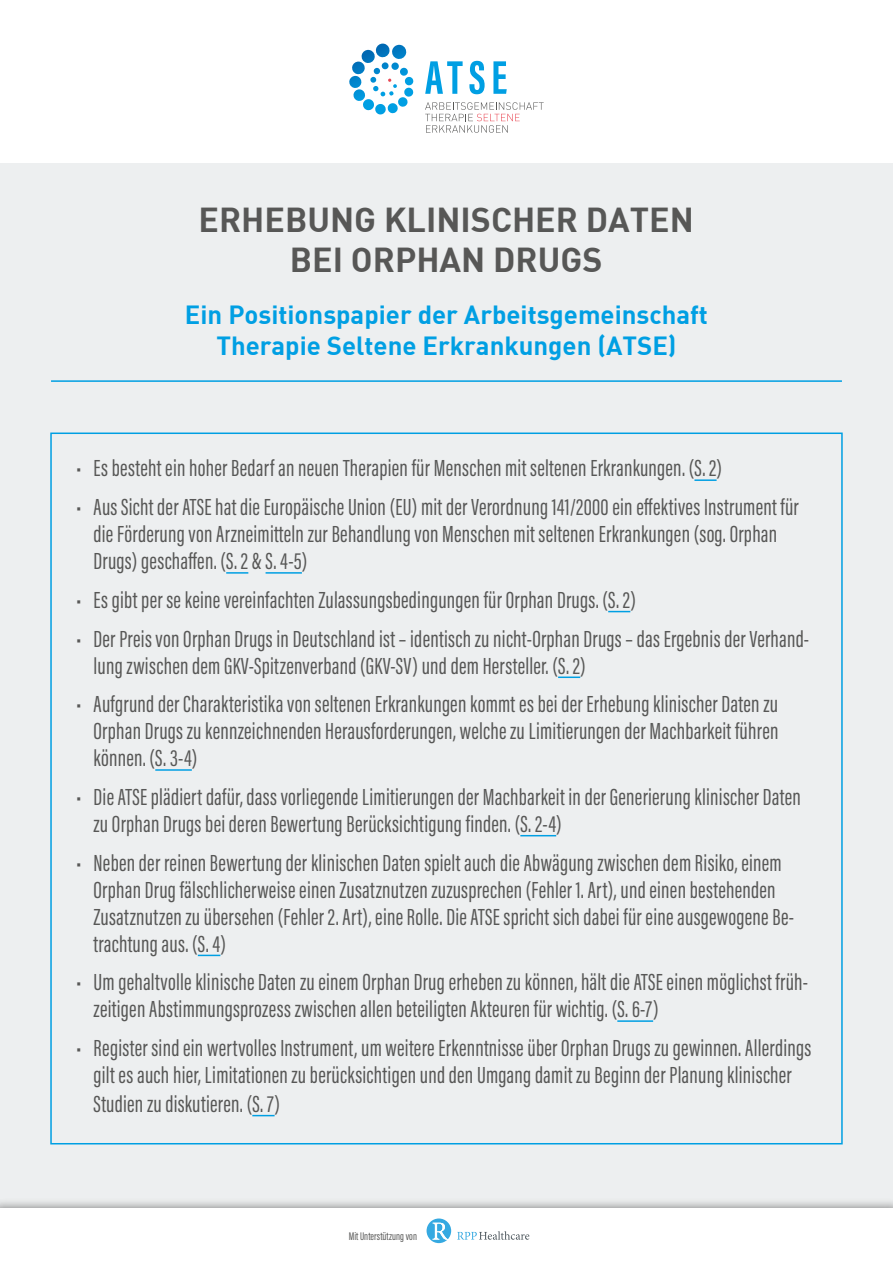
<style>
.page{position:relative;width:893px;height:1263px;background:#fff}
.page>*{position:absolute;margin:0;border:0;box-sizing:border-box;transform-origin:0 0}
.t1{font:33.9px/40.8px "DIN Bold";color:#575756;text-align:center}
.t2{font:25.8px/30.9px "DIN Bold";color:#009fe3;text-align:center}
.t3{font:24px/27px "Acumin Pro Extra Cond";letter-spacing:.01em;color:#575756}
.t4{font:11.4px "Acumin Pro Extra Cond";letter-spacing:.005em;color:#575756}
</style>
<div class="page">
<div style="left:0;top:164px;width:893px;height:1099px;background:#edeff0"></div>
<svg style="left:349px;top:44px;width:65px;height:71px"></svg>
<svg style="left:425px;top:61px;width:38px;height:33px"></svg>
<svg style="left:469px;top:61px;width:16px;height:33px"></svg>
<svg style="left:493px;top:61px;width:14px;height:33px"></svg>
<svg style="left:425px;top:102px;width:119px;height:31px"></svg>
<div style="left:0;top:1198px;width:893px;height:65px;background:#575756;opacity:.75"></div>
<div style="left:0;top:1208px;width:893px;height:55px;background:#fff"></div>
<svg style="left:427px;top:1218px;width:24px;height:25px"></svg>
<svg style="left:457px;top:1231px;width:72px;height:9px"></svg>
<hr style="left:51px;top:380px;width:791px;height:2px;background:#009fe3">
<hr style="left:694px;top:479px;width:23px;height:2px;background:#009fe3">
<hr style="left:226px;top:572px;width:22px;height:2px;background:#009fe3">
<hr style="left:266px;top:572px;width:36px;height:2px;background:#009fe3">
<svg style="left:608px;top:611px;width:22px;height:1px"></svg>
<hr style="left:558px;top:676px;width:22px;height:2px;background:#009fe3">
<hr style="left:155px;top:769px;width:37px;height:2px;background:#009fe3">
<hr style="left:520px;top:835px;width:36px;height:1px;background:#009fe3">
<svg style="left:198px;top:955px;width:22px;height:1px"></svg>
<hr style="left:617px;top:1020px;width:36px;height:2px;background:#009fe3">
<svg style="left:252px;top:1115px;width:23px;height:1px"></svg>
<h1 class="t1" style="left:198px;top:197px;width:497px">ERHEBUNG KLINISCHER DATEN<br>BEI ORPHAN DRUGS</h1>
<p class="t2" style="left:185px;top:298px;width:524px">Ein Positionspapier der Arbeitsgemeinschaft<br>Therapie Seltene Erkrankungen (ATSE)</p>
<p class="t3" style="left:77px;top:455px;width:647px">• Es besteht ein hoher Bedarf an neuen Therapien für Menschen mit seltenen Erkrankungen. (S. 2)</p>
<p class="t3" style="left:94px;top:493px;width:707px;text-indent:-17px">• Aus Sicht der ATSE hat die Europäische Union (EU) mit der Verordnung 141/2000 ein effektives Instrument für die Förderung von Arzneimitteln zur Behandlung von Menschen mit seltenen Erkrankungen (sog. Orphan<br>Drugs) geschaffen. (S. 2 &amp; S. 4-5)</p>
<p class="t3" style="left:77px;top:586px;width:561px">• Es gibt per se keine vereinfachten Zulassungsbedingungen für Orphan Drugs. (S. 2)</p>
<p class="t3" style="left:94px;top:625px;width:717px;text-indent:-17px">• Der Preis von Orphan Drugs in Deutschland ist – identisch zu nicht-Orphan Drugs – das Ergebnis der Verhand&shy;lung zwischen dem GKV-Spitzenverband (GKV-SV) und dem Hersteller. (S. 2)</p>
<p class="t3" style="left:94px;top:691px;width:686px;text-align:justify;text-indent:-17px">• Aufgrund der Charakteristika von seltenen Erkrankungen kommt es bei der Erhebung klinischer Daten zu Orphan Drugs zu kennzeichnenden Herausforderungen, welche zu Limitierungen der Machbarkeit führen können. (S. 3-4)</p>
<p class="t3" style="left:94px;top:783px;width:709px;text-indent:-17px">• Die ATSE plädiert dafür, dass vorliegende Limitierungen der Machbarkeit in der Generierung klinischer Daten zu Orphan Drugs bei deren Bewertung Berücksichtigung finden. (S. 2-4)</p>
<p class="t3" style="left:94px;top:849px;width:702px;text-indent:-17px">• Neben der reinen Bewertung der klinischen Daten spielt auch die Abwägung zwischen dem Risiko, einem Orphan Drug fälschlicherweise einen Zusatznutzen zuzusprechen (Fehler 1. Art), und einen bestehenden Zusatznutzen zu übersehen (Fehler 2. Art), eine Rolle. Die ATSE spricht sich dabei für eine ausgewogene Be&shy;trachtung aus. (S. 4)</p>
<p class="t3" style="left:94px;top:969px;width:716px;text-indent:-17px">• Um gehaltvolle klinische Daten zu einem Orphan Drug erheben zu können, hält die ATSE einen möglichst früh&shy;zeitigen Abstimmungsprozess zwischen allen beteiligten Akteuren für wichtig. (S. 6-7)</p>
<p class="t3" style="left:94px;top:1034px;width:719px;line-height:27.9px;text-indent:-17px">• Register sind ein wertvolles Instrument, um weitere Erkenntnisse über Orphan Drugs zu gewinnen. Allerdings gilt es auch hier, Limitationen zu berücksichtigen und den Umgang damit zu Beginn der Planung klinischer<br>Studien zu diskutieren. (S. 7)</p>
<p class="t4" style="left:349px;top:1229px;width:70px">Mit Unterstützung von</p>
</div>
